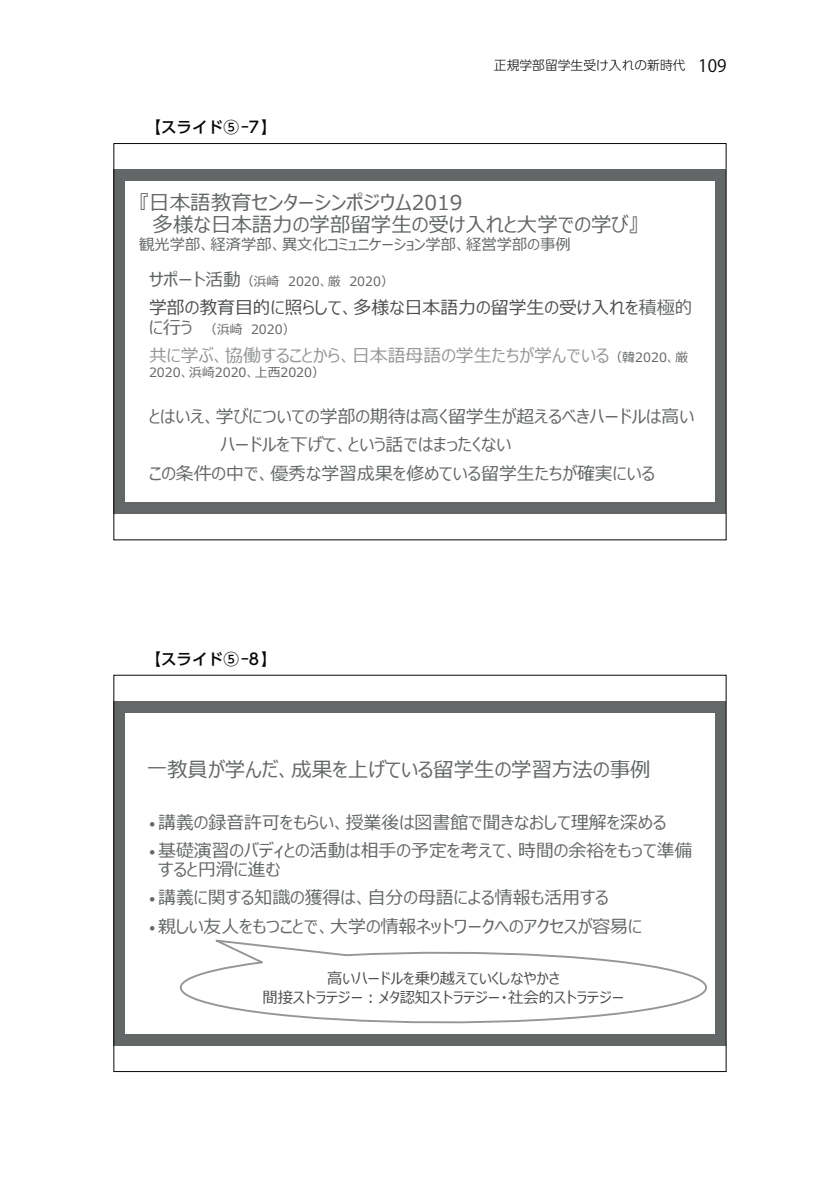
<style>
.page{position:relative;width:840px;height:1191px;background:#fff}
.page>*{position:absolute;margin:0;border:0;box-sizing:border-box;transform-origin:0 0}
.t1{font:20.4px/22px "Meiryo UI";color:#646767}
.t2{font:17.8px/19.2px "Meiryo UI";color:#646767}
.t3{font:17.8px "Meiryo UI";color:#949697}
.t4{font:17.8px "Meiryo UI";color:#4d4f4f}
.t5{font:500 15.6px "UD Shin Go Pro";color:#0a0607}
.t6{font:15.4px/18.4px "Meiryo UI";color:#4d4f4f;text-align:center}
.t7{font:15.4px "Meiryo UI";color:#646767}
.t8{font:12.8px "Meiryo UI";color:#646767}
.t9{font:300 12.8px "UD Shin Go Pro";color:#0a0607}
.s1{font-family:"Koz Go Pro";font-weight:400;font-size:17px}
.s2{font-size:17.8px}
.s3{color:#646767}
.s4{font-size:12.8px;color:#646767}
.s5{font-family:"Corbel";font-size:14.4px}
</style>
<div class="page">
<div style="left:113px;top:169px;width:613px;height:345px;background:#646767"></div>
<div style="left:125px;top:182px;width:589px;height:320px;background:#fff"></div>
<div style="left:113px;top:701px;width:613px;height:344px;background:#646767"></div>
<div style="left:125px;top:713px;width:589px;height:320px;background:#fff"></div>
<svg style="left:179px;top:938px;width:536px;height:91px"></svg>
<p class="t5" style="left:145px;top:114px;width:133px">【スライド⑤-7】</p>
<p class="t9" style="left:493px;top:55px;width:234px">正規学部留学生受け入れの新時代　<span class="s1">109</span></p>
<p class="t1" style="left:152px;top:193px;width:487px;text-indent:-14px">『日本語教育センターシンポジウム2019<br>多様な日本語力の学部留学生の受け入れと大学での学び』</p>
<p class="t7" style="left:139px;top:233px;width:433px">観光学部、経済学部、異文化コミュニケーション学部、経営学部の事例</p>
<p class="t8" style="left:149px;top:272px;width:246px"><span class="s2">サポート活動</span>（浜崎 2020、厳 2020）</p>
<p class="t4" style="left:149px;top:295px;width:544px">学部の教育目的に照らして、多様な日本語力の留学生の受け入れを<span class="s3">積極的</span></p>
<p class="t8" style="left:149px;top:320px;width:148px"><span class="s2">に行う</span> （浜崎 2020）</p>
<p class="t3" style="left:149px;top:343px;width:540px">共に学ぶ、協働することから、日本語母語の学生たちが学んでいる<span class="s4">（韓2020、厳</span></p>
<p class="t8" style="left:149px;top:363px;width:177px">2020、浜崎2020、上西2020）</p>
<p class="t2" style="left:149px;top:408px;width:546px">とはいえ、学びについての学部の期待は高く留学生が超えるべきハードルは高い</p>
<p class="t2" style="left:220px;top:436px;width:292px">ハードルを下げて、という話ではまったくない</p>
<p class="t2" style="left:149px;top:464px;width:507px">この条件の中で、優秀な学習成果を修めている留学生たちが確実にいる</p>
<p class="t5" style="left:145px;top:646px;width:133px">【スライド⑤-8】</p>
<p class="t1" style="left:147px;top:759px;width:505px">一教員が学んだ、成果を上げている留学生の学習方法の事例</p>
<p class="t2" style="left:149px;top:813px;width:518px"><span class="s5">•</span> 講義の録音許可をもらい、授業後は図書館で聞きなおして理解を深める</p>
<p class="t2" style="left:158px;top:841px;width:535px;text-indent:-9px"><span class="s5">•</span> 基礎演習のバディとの活動は相手の予定を考えて、時間の余裕をもって準備すると円滑に進む</p>
<p class="t2" style="left:149px;top:889px;width:461px"><span class="s5">•</span> 講義に関する知識の獲得は、自分の母語による情報も活用する</p>
<p class="t2" style="left:149px;top:917px;width:494px"><span class="s5">•</span> 親しい友人をもつことで、大学の情報ネットワークへのアクセスが容易に</p>
<p class="t6" style="left:262px;top:970px;width:363px">高いハードルを乗り越えていくしなやかさ<br>間接ストラテジー：メタ認知ストラテジー・社会的ストラテジー</p>
</div>
